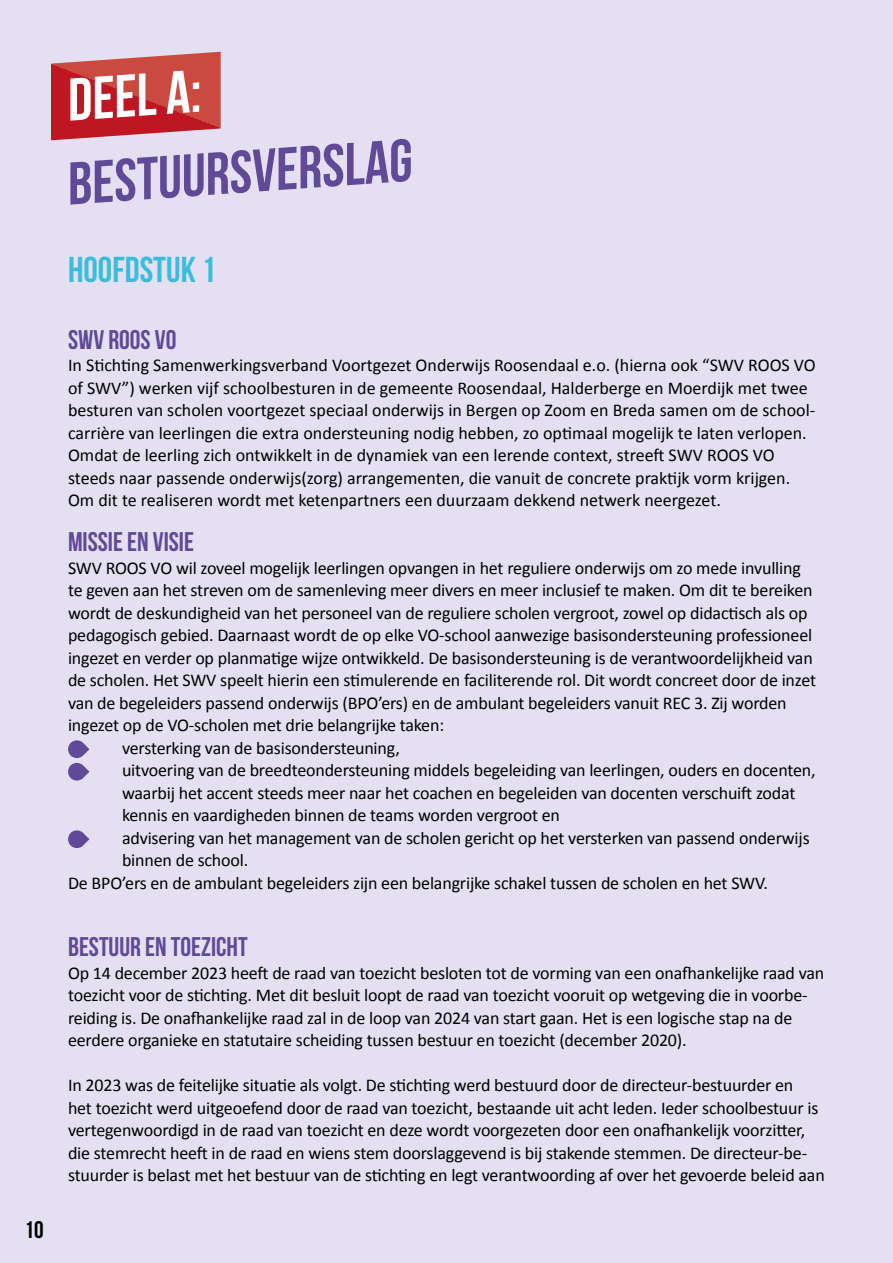
<style>
.page{position:relative;width:893px;height:1263px;background:#e4e0f1}
.page>*{position:absolute;margin:0;border:0;box-sizing:border-box;transform-origin:0 0}
.t1{font:700 60px "Bebas Neue";color:#604a98}
.t2{font:700 60px "Bebas Neue";color:#fff}
.t3{font:700 36px "Bebas Neue";color:#3abddc}
.t4{font:700 27px "Bebas Neue";color:#604a98}
.t5{font:700 24px "Bebas Neue";color:#000}
.t6{font:18px/22.5px "Calibri";letter-spacing:-.01em;color:#000}
</style>
<div class="page">
<svg style="left:68px;top:740px;width:21px;height:41px"></svg>
<svg style="left:68px;top:830px;width:21px;height:18px"></svg>
<svg style="left:51px;top:52px;width:170px;height:88px;background:#c84649"></svg>
<h3 class="t5" style="left:25px;top:1216px;width:21px">10</h3>
<h1 class="t2" style="left:64px;top:67px;width:135px;rotate:-4deg">DEEL A:</h1>
<h1 class="t1" style="left:64px;top:151px;width:347px;rotate:-4deg">BESTUURSVERSLAG</h1>
<h2 class="t3" style="left:68px;top:250px;width:149px">HOOFDSTUK 1</h2>
<h3 class="t4" style="left:68px;top:325px;width:110px">SWV ROOS VO</h3>
<p class="t6" style="left:68px;top:354px;width:749px">In Stichting Samenwerkingsverband Voortgezet Onderwijs Roosendaal e.o. (hierna ook “SWV ROOS VO of SWV”) werken vijf schoolbesturen in de gemeente Roosendaal, Halderberge en Moerdijk met twee besturen van scholen voortgezet speciaal onderwijs in Bergen op Zoom en Breda samen om de school&shy;carrière van leerlingen die extra ondersteuning nodig hebben, zo optimaal mogelijk te laten verlopen.<br>Omdat de leerling zich ontwikkelt in de dynamiek van een lerende context, streeft SWV ROOS VO steeds naar passende onderwijs(zorg) arrangementen, die vanuit de concrete praktijk vorm krijgen.<br>Om dit te realiseren wordt met ketenpartners een duurzaam dekkend netwerk neergezet.</p>
<h3 class="t4" style="left:68px;top:527px;width:127px">MISSIE EN VISIE</h3>
<p class="t6" style="left:68px;top:556px;width:734px">SWV ROOS VO wil zoveel mogelijk leerlingen opvangen in het reguliere onderwijs om zo mede invulling</p>
<p class="t6" style="left:68px;top:579px;width:746px">te geven aan het streven om de samenleving meer divers en meer inclusief te maken. Om dit te bereiken</p>
<p class="t6" style="left:68px;top:601px;width:741px">wordt de deskundigheid van het personeel van de reguliere scholen vergroot, zowel op didactisch als op</p>
<p class="t6" style="left:68px;top:624px;width:746px">pedagogisch gebied. Daarnaast wordt de op elke VO-school aanwezige basisondersteuning professioneel</p>
<p class="t6" style="left:68px;top:646px;width:746px">ingezet en verder op planmatige wijze ontwikkeld. De basisondersteuning is de verantwoordelijkheid van</p>
<p class="t6" style="left:68px;top:669px;width:750px">de scholen. Het SWV speelt hierin een stimulerende en faciliterende rol. Dit wordt concreet door de inzet</p>
<p class="t6" style="left:68px;top:691px;width:720px">van de begeleiders passend onderwijs (BPO’ers) en de ambulant begeleiders vanuit REC 3. Zij worden</p>
<p class="t6" style="left:68px;top:714px;width:378px">ingezet op de VO-scholen met drie belangrijke taken:</p>
<p class="t6" style="left:122px;top:736px;width:279px">versterking van de basisondersteuning,</p>
<p class="t6" style="left:122px;top:759px;width:695px">uitvoering van de breedteondersteuning middels begeleiding van leerlingen, ouders en docenten,</p>
<p class="t6" style="left:122px;top:781px;width:675px">waarbij het accent steeds meer naar het coachen en begeleiden van docenten verschuift zodat</p>
<p class="t6" style="left:122px;top:804px;width:439px">kennis en vaardigheden binnen de teams worden vergroot en</p>
<p class="t6" style="left:122px;top:826px;width:689px">advisering van het management van de scholen gericht op het versterken van passend onderwijs</p>
<p class="t6" style="left:122px;top:849px;width:128px">binnen de school.</p>
<p class="t6" style="left:68px;top:871px;width:701px">De BPO’ers en de ambulant begeleiders zijn een belangrijke schakel tussen de scholen en het SWV.</p>
<h3 class="t4" style="left:68px;top:932px;width:181px">BESTUUR EN TOEZICHT</h3>
<p class="t6" style="left:68px;top:961px;width:758px">Op 14 december 2023 heeft de raad van toezicht besloten tot de vorming van een onafhankelijke raad van toezicht voor de stichting. Met dit besluit loopt de raad van toezicht vooruit op wetgeving die in voorbe&shy;reiding is. De onafhankelijke raad zal in de loop van 2024 van start gaan. Het is een logische stap na de eerdere organieke en statutaire scheiding tussen bestuur en toezicht (december 2020).</p>
<p class="t6" style="left:68px;top:1074px;width:758px">In 2023 was de feitelijke situatie als volgt. De stichting werd bestuurd door de directeur-bestuurder en<br>het toezicht werd uitgeoefend door de raad van toezicht, bestaande uit acht leden. Ieder schoolbestuur is vertegenwoordigd in de raad van toezicht en deze wordt voorgezeten door een onafhankelijk voorzitter, die stemrecht heeft in de raad en wiens stem doorslaggevend is bij stakende stemmen. De directeur-be&shy;stuurder is belast met het bestuur van de stichting en legt verantwoording af over het gevoerde beleid aan</p>
</div>
